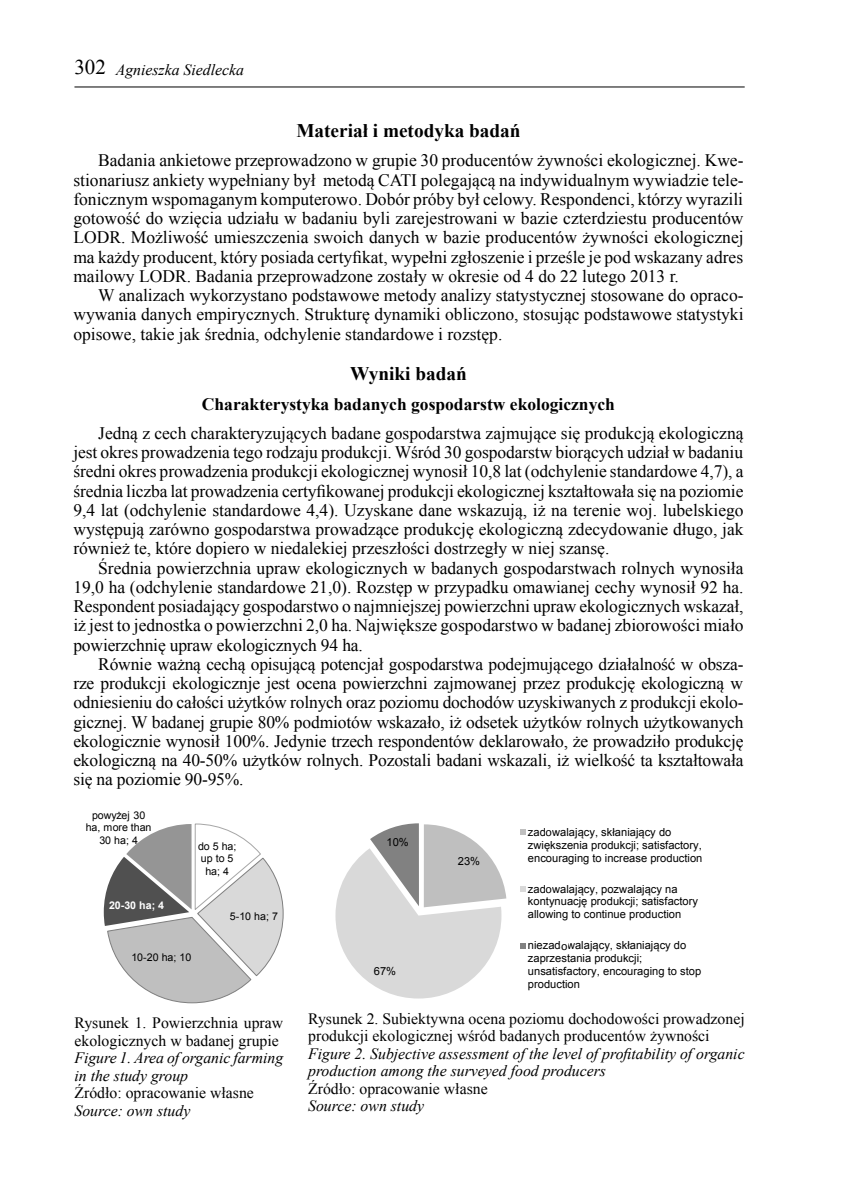
<style>
.page{position:relative;width:844px;height:1191px;background:#fff}
.page>*{position:absolute;margin:0;border:0;box-sizing:border-box;transform-origin:0 0}
.t1{font:700 19.25px "Times New Roman";color:#000}
.t2{font:17.5px/19.2px "Times New Roman";color:#000;text-align:justify}
.t3{font:700 17.5px "Times New Roman";color:#000}
.t4{font:15.75px/17.5px "Times New Roman";color:#000}
.t5{font:italic 15.75px/17.5px "Times New Roman";color:#000}
.t6{font:12.25px "Calibri";color:#000}
.t7{font:11.2px/13px "Arial";color:#000}
.t8{font:10.67px/12.2px "Arial";color:#000;text-align:center}
.t9{font:700 10.67px "Arial";color:#fff}
.s1{font-style:normal;font-size:21px}
</style>
<div class="page">
<hr style="left:74px;top:87px;width:670px;height:1px;background:#000">
<svg style="left:104px;top:823px;width:179px;height:180px"></svg>
<svg style="left:335px;top:823px;width:171px;height:175px"></svg>
<svg style="left:520px;top:829px;width:5px;height:6px"></svg>
<svg style="left:520px;top:886px;width:5px;height:6px"></svg>
<svg style="left:520px;top:943px;width:5px;height:5px"></svg>
<p class="t5" style="left:74px;top:61px;width:171px"><span class="s1">302</span> Agnieszka Siedlecka</p>
<p class="t1" style="left:296px;top:117px;width:226px">Materiał i metodyka badań</p>
<p class="t2" style="left:73px;top:150px;width:671px;text-indent:25px">Badania ankietowe przeprowadzono w grupie 30 producentów żywności ekologicznej. Kwe&shy;stionariusz ankiety wypełniany był metodą CATI polegającą na indywidualnym wywiadzie tele&shy;fonicznym wspomaganym komputerowo. Dobór próby był celowy. Respondenci, którzy wyrazili gotowość do wzięcia udziału w badaniu byli zarejestrowani w bazie czterdziestu producentów LODR. Możliwość umieszczenia swoich danych w bazie producentów żywności ekologicznej ma każdy producent, który posiada certyfikat, wypełni zgłoszenie i prześle je pod wskazany adres mailowy LODR. Badania przeprowadzone zostały w okresie od 4 do 22 lutego 2013 r.</p>
<p class="t2" style="left:73px;top:285px;width:671px;text-indent:25px">W analizach wykorzystano podstawowe metody analizy statystycznej stosowane do opraco&shy;wywania danych empirycznych. Strukturę dynamiki obliczono, stosując podstawowe statystyki opisowe, takie jak średnia, odchylenie standardowe i rozstęp.</p>
<p class="t1" style="left:350px;top:361px;width:118px">Wyniki badań</p>
<p class="t3" style="left:202px;top:391px;width:414px">Charakterystyka badanych gospodarstw ekologicznych</p>
<p class="t2" style="left:73px;top:423px;width:671px;text-indent:25px">Jedną z cech charakteryzujących badane gospodarstwa zajmujące się produkcją ekologiczną jest okres prowadzenia tego rodzaju produkcji. Wśród 30 gospodarstw biorących udział w badaniu średni okres prowadzenia produkcji ekologicznej wynosił 10,8 lat (odchylenie standardowe 4,7), a średnia liczba lat prowadzenia certyfikowanej produkcji ekologicznej kształtowała się na poziomie 9,4 lat (odchylenie standardowe 4,4). Uzyskane dane wskazują, iż na terenie woj. lubelskiego występują zarówno gospodarstwa prowadzące produkcję ekologiczną zdecydowanie długo, jak również te, które dopiero w niedalekiej przeszłości dostrzegły w niej szansę.</p>
<p class="t2" style="left:73px;top:558px;width:671px;text-indent:25px">Średnia powierzchnia upraw ekologicznych w badanych gospodarstwach rolnych wynosiła 19,0 ha (odchylenie standardowe 21,0). Rozstęp w przypadku omawianej cechy wynosił 92 ha.<br>Respondent posiadający gospodarstwo o najmniejszej powierzchni upraw ekologicznych wskazał, iż jest to jednostka o powierzchni 2,0 ha. Największe gospodarstwo w badanej zbiorowości miało powierzchnię upraw ekologicznych 94 ha.</p>
<p class="t2" style="left:73px;top:654px;width:671px;text-indent:25px">Równie ważną cechą opisującą potencjał gospodarstwa podejmującego działalność w obsza&shy;rze produkcji ekologicznje jest ocena powierzchni zajmowanej przez produkcję ekologiczną w odniesieniu do całości użytków rolnych oraz poziomu dochodów uzyskiwanych z produkcji ekolo&shy;gicznej. W badanej grupie 80% podmiotów wskazało, iż odsetek użytków rolnych użytkowanych ekologicznie wynosił 100%. Jedynie trzech respondentów deklarowało, że prowadziło produkcję ekologiczną na 40-50% użytków rolnych. Pozostali badani wskazali, iż wielkość ta kształtowała się na poziomie 90-95%.</p>
<p class="t8" style="left:86px;top:809px;width:67px">powyżej 30 ha, more than<br>30 ha; 4</p>
<p class="t9" style="left:109px;top:897px;width:57px">20-30 ha; 4</p>
<p class="t8" style="left:198px;top:840px;width:40px">do 5 ha; up to 5 ha; 4</p>
<p class="t8" style="left:230px;top:910px;width:50px">5-10 ha; 7</p>
<p class="t8" style="left:131px;top:951px;width:61px">10-20 ha; 10</p>
<p class="t4" style="left:74px;top:1014px;width:210px">Rysunek 1. Powierzchnia upraw ekologicznych w badanej grupie</p>
<p class="t5" style="left:74px;top:1048px;width:211px">Figure 1. Area of organic farming in the study group</p>
<p class="t4" style="left:74px;top:1084px;width:181px">Źródło: opracowanie własne</p>
<p class="t5" style="left:74px;top:1101px;width:117px">Source: own study</p>
<p class="t7" style="left:386px;top:835px;width:24px">10%</p>
<p class="t7" style="left:527px;top:825px;width:176px">zadawalający, skłaniający do zwiększenia produkcji; satisfactory, encouraging to increase production</p>
<p class="t7" style="left:527px;top:882px;width:172px">zadawalający, pozwalający na kontynuację produkcji; satisfactory allowing to continue production</p>
<p class="t7" style="left:527px;top:939px;width:175px">niezadawalający, skłaniający do zaprzestania produkcji; unsatisfactory, encouraging to stop production</p>
<p class="t6" style="left:545px;top:824px;width:8px">o</p>
<p class="t7" style="left:457px;top:854px;width:24px">23%</p>
<p class="t6" style="left:545px;top:880px;width:8px">o</p>
<p class="t6" style="left:561px;top:937px;width:8px">o</p>
<p class="t7" style="left:374px;top:964px;width:24px">67%</p>
<p class="t4" style="left:308px;top:1009px;width:438px">Rysunek 2. Subiektywna ocena poziomu dochodowości prowadzonej produkcji ekologicznej wśród badanych producentów żywności</p>
<p class="t5" style="left:308px;top:1044px;width:438px">Figure 2. Subjective assessment of the level of profitability of organic production among the surveyed food producers</p>
<p class="t4" style="left:308px;top:1079px;width:181px">Źródło: opracowanie własne</p>
<p class="t5" style="left:308px;top:1096px;width:117px">Source: own study</p>
</div>
